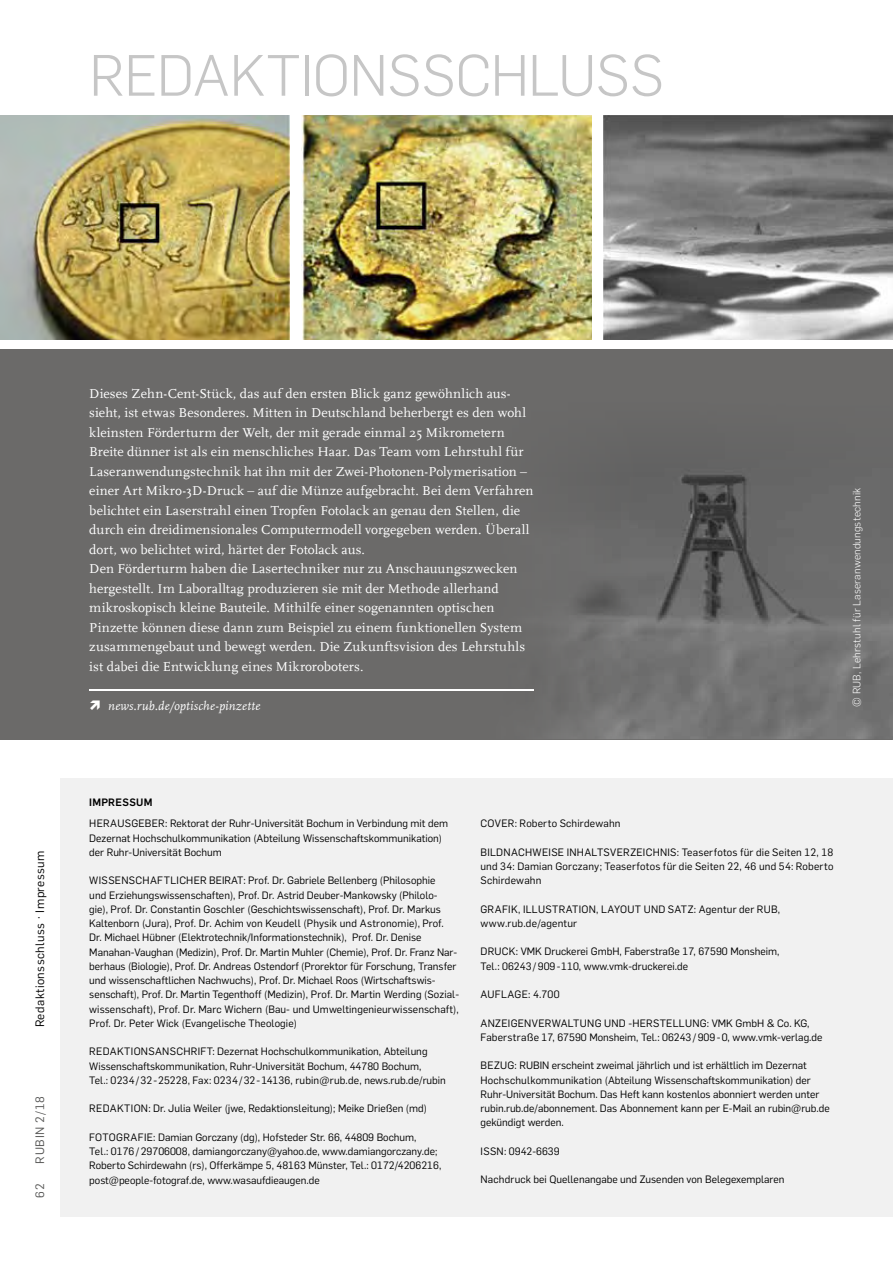
<style>
.page{position:relative;width:893px;height:1263px;background:#fff}
.page>*{position:absolute;margin:0;border:0;box-sizing:border-box;transform-origin:0 0}
.t1{font:300 57px "Rub Flama";letter-spacing:-.005em;color:#c6c6c6}
.t2{font:13.5px/19.5px "RUB Scala MZ";letter-spacing:.005em;color:#fff}
.t3{font:italic 12.75px "RUB Scala MZ";letter-spacing:.015em;color:#fff}
.t4{font:12px "Rub Flama";letter-spacing:.04em;color:#000}
.t5{font:12px "Rub Flama";letter-spacing:.055em;color:#575756}
.t6{font:10.5px/14.2px "Rub Flama";color:#000}
.t7{font:10.5px/14.2px "Rub Flama";letter-spacing:.02em;color:#000}
.t8{font:300 10.5px "Rub Flama";letter-spacing:.02em;color:#fff}
.t9{font:700 10.5px "Rub Flama";letter-spacing:.025em;color:#000}
</style>
<div class="page">
<img style="left:0;top:349px;width:893px;height:390px">
<div style="left:61px;top:778px;width:832px;height:439px;background:#f1f1f1"></div>
<img style="left:0;top:115px;width:289px;height:224px">
<img style="left:604px;top:115px;width:289px;height:224px">
<img style="left:302px;top:115px;width:289px;height:224px">
<hr style="left:89px;top:690px;width:445px;height:1px;background:#9d9d9c">
<hr style="left:89px;top:689px;width:445px;height:1px;background:#fff">
<svg style="left:90px;top:700px;width:10px;height:10px"></svg>
<h1 class="t1" style="left:89px;top:37px;width:576px">REDAKTIONSSCHLUSS</h1>
<p class="t4" style="left:32px;top:1027px;width:179px;rotate:-90deg">Redaktionsschluss · Impressum</p>
<p class="t5" style="left:32px;top:1163px;width:69px;rotate:-90deg">RUBIN 2/18</p>
<p class="t5" style="left:32px;top:1197px;width:16px;rotate:-90deg">62</p>
<p class="t2" style="left:89px;top:383px;width:446px">Dieses Zehn-Cent-Stück, das auf den ersten Blick ganz gewöhnlich aus&shy;sieht, ist etwas Besonderes. Mitten in Deutschland beherbergt es den wohl kleinsten Förderturm der Welt, der mit gerade einmal 25 Mikrometern Breite dünner ist als ein menschliches Haar. Das Team vom Lehrstuhl für Laseranwendungstechnik hat ihn mit der Zwei-Photonen-Polymerisation – einer Art Mikro-3D-Druck – auf die Münze aufgebracht. Bei dem Verfahren belichtet ein Laserstrahl einen Tropfen Fotolack an genau den Stellen, die durch ein dreidimensionales Computermodell vorgegeben werden. Überall dort, wo belichtet wird, härtet der Fotolack aus.<br>Den Förderturm haben die Lasertechniker nur zu Anschauungszwecken hergestellt. Im Laboralltag produzieren sie mit der Methode allerhand mikroskopisch kleine Bauteile. Mithilfe einer sogenannten optischen Pinzette können diese dann zum Beispiel zu einem funktionellen System zusammengebaut und bewegt werden. Die Zukunftsvision des Lehrstuhls ist dabei die Entwicklung eines Mikroroboters.</p>
<p class="t3" style="left:108px;top:698px;width:154px">news.rub.de/optische-pinzette</p>
<p class="t8" style="left:850px;top:707px;width:220px;rotate:-90deg">© RUB, Lehrstuhl für Laseranwendungstechnik</p>
<p class="t9" style="left:89px;top:794px;width:65px">IMPRESSUM</p>
<p class="t6" style="left:89px;top:816px;width:360px">HERAUSGEBER: Rektorat der Ruhr-Universität Bochum in Verbindung mit dem<br>Dezernat Hochschulkommunikation (Abteilung Wissenschaftskommunikation) der Ruhr-Universität Bochum</p>
<p class="t6" style="left:89px;top:873px;width:371px">WISSENSCHAFTLICHER BEIRAT: Prof. Dr. Gabriele Bellenberg (Philosophie<br>und Erziehungswissenschaften), Prof. Dr. Astrid Deuber-Mankowsky (Philolo-<br>gie), Prof. Dr. Constantin Goschler (Geschichtswissenschaft), Prof. Dr. Markus Kaltenborn (Jura), Prof. Dr. Achim von Keudell (Physik und Astronomie), Prof.<br>Dr. Michael Hübner (Elektrotechnik/Informationstechnik), Prof. Dr. Denise Manahan-Vaughan (Medizin), Prof. Dr. Martin Muhler (Chemie), Prof. Dr. Franz Nar&shy;berhaus (Biologie), Prof. Dr. Andreas Ostendorf (Prorektor für Forschung, Transfer und wissenschaftlichen Nachwuchs), Prof. Dr. Michael Roos (Wirtschaftswis&shy;senschaft), Prof. Dr. Martin Tegenthoff (Medizin), Prof. Dr. Martin Werding (Sozial&shy;wissenschaft), Prof. Dr. Marc Wichern (Bau- und Umweltingenieurwissenschaft), Prof. Dr. Peter Wick (Evangelische Theologie)</p>
<p class="t6" style="left:89px;top:1044px;width:358px">REDAKTIONSANSCHRIFT: Dezernat Hochschulkommunikation, Abteilung<br>Wissenschaftskommunikation, Ruhr-Universität Bochum, 44780 Bochum,<br>Tel.: 0234/32-25228, Fax: 0234/32-14136, rubin@rub.de, news.rub.de/rubin</p>
<p class="t6" style="left:89px;top:1101px;width:339px">REDAKTION: Dr. Julia Weiler (jwe, Redaktionsleitung); Meike Drießen (md)</p>
<p class="t6" style="left:89px;top:1129px;width:354px">FOTOGRAFIE: Damian Gorczany (dg), Hofsteder Str. 66, 44809 Bochum,<br>Tel.: 0176 / 29706008, damiangorczany@yahoo.de, www.damiangorczany.de; Roberto Schirdewahn (rs), Offerkämpe 5, 48163 Münster, Tel.: 0172/4206216, post@people-fotograf.de, www.wasaufdieaugen.de</p>
<p class="t7" style="left:480px;top:815px;width:142px">COVER: Roberto Schirdewahn</p>
<p class="t6" style="left:480px;top:844px;width:354px;text-align:justify">BILDNACHWEISE INHALTSVERZEICHNIS: Teaserfotos für die Seiten 12, 18 und 34: Damian Gorczany; Teaserfotos für die Seiten 22, 46 und 54: Roberto Schirdewahn</p>
<p class="t7" style="left:480px;top:901px;width:301px">GRAFIK, ILLUSTRATION, LAYOUT UND SATZ: Agentur der RUB, www.rub.de/agentur</p>
<p class="t6" style="left:480px;top:944px;width:301px">DRUCK: VMK Druckerei GmbH, Faberstraße 17, 67590 Monsheim,<br>Tel.: 06243 / 909 -110, www.vmk-druckerei.de</p>
<p class="t7" style="left:480px;top:986px;width:81px">AUFLAGE: 4.700</p>
<p class="t6" style="left:480px;top:1015px;width:344px">ANZEIGENVERWALTUNG UND -HERSTELLUNG: VMK GmbH &amp; Co. KG,<br>Faberstraße 17, 67590 Monsheim, Tel.: 06243 / 909 - 0, www.vmk-verlag.de</p>
<p class="t6" style="left:480px;top:1058px;width:351px">BEZUG: RUBIN erscheint zweimal jährlich und ist erhältlich im Dezernat Hochschulkommunikation (Abteilung Wissenschaftskommunikation) der Ruhr-Universität Bochum. Das Heft kann kostenlos abonniert werden unter rubin.rub.de/abonnement. Das Abonnement kann per E-Mail an rubin@rub.de gekündigt werden.</p>
<p class="t6" style="left:480px;top:1143px;width:81px">ISSN: 0942-6639</p>
<p class="t6" style="left:480px;top:1172px;width:306px">Nachdruck bei Quellenangabe und Zusenden von Belegexemplaren</p>
</div>
